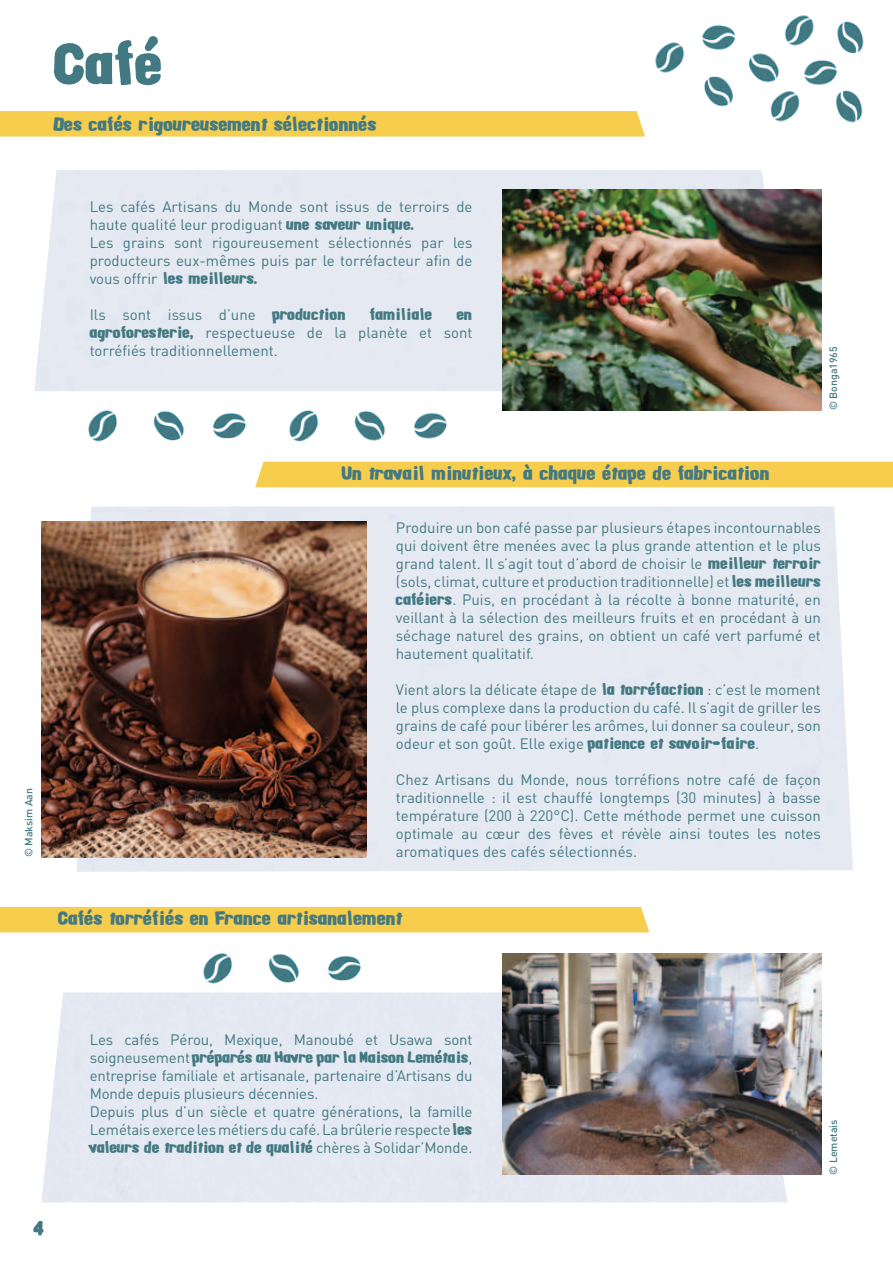
<style>
.page{position:relative;width:893px;height:1263px;background:#fff}
.page>*{position:absolute;margin:0;border:0;box-sizing:border-box;transform-origin:0 0}
.t1{font:55.5px "Alpha Fridge Magnets";color:#437982}
.t2{font:18px "Alpha Fridge Magnets";color:#437982}
.t3{font:15px/18px "DIN";color:#437982}
.t4{font:15px "Alpha Fridge Magnets";letter-spacing:-.01em;color:#437982}
.t5{font:500 10.5px "DIN";color:#437982}
.s1{font-family:"Alpha Fridge Magnets"}
.s2{font-family:"DIN"}
</style>
<div class="page">
<div style="left:77px;top:506px;width:776px;height:366px;background:#e5e9f2"></div>
<svg style="left:0;top:111px;width:645px;height:26px;background:#f6ce50"></svg>
<img style="left:502px;top:189px;width:319px;height:221px">
<img style="left:41px;top:521px;width:325px;height:336px">
<img style="left:203px;top:953px;width:158px;height:31px">
<img style="left:88px;top:410px;width:158px;height:32px">
<img style="left:289px;top:410px;width:158px;height:32px">
<img style="left:655px;top:15px;width:209px;height:108px">
<div style="left:255px;top:462px;width:638px;height:25px;background:#f6cd4c"></div>
<div style="left:0;top:907px;width:649px;height:25px;background:#f6cd4c"></div>
<img style="left:502px;top:954px;width:319px;height:221px">
<h1 class="t1" style="left:54px;top:25px;width:111px">Café</h1>
<p class="t2" style="left:54px;top:111px;width:324px">Des cafés rigoureusement sélectionnés</p>
<p class="t5" style="left:22px;top:857px;width:71px;rotate:-90deg">© Maksim Aan</p>
<p class="t3" style="left:90px;top:198px;width:384px">Les cafés Artisans du Monde sont issus de terroirs de haute qualité leur prodiguant <span class="s1">une saveur unique.<br></span>Les grains sont rigoureusement sélectionnés par les producteurs eux-mêmes puis par le torréfacteur afin de</p>
<p class="t4" style="left:90px;top:268px;width:170px"><span class="s2">vous offrir</span> les meilleurs.</p>
<p class="t3" style="left:90px;top:306px;width:258px">Ils sont issus d’une <span class="s1">production</span></p>
<p class="t4" style="left:370px;top:304px;width:64px">familiale</p>
<p class="t4" style="left:457px;top:304px;width:17px">en</p>
<p class="t3" style="left:90px;top:324px;width:384px"><span class="s1">agroforesterie,</span> respectueuse de la planète et sont torréfiés traditionnellement.</p>
<p class="t5" style="left:826px;top:410px;width:65px;rotate:-90deg">© Bonga1965</p>
<p class="t2" style="left:342px;top:461px;width:429px">Un travail minutieux, à chaque étape de fabrication</p>
<p class="t3" style="left:396px;top:518px;width:427px;text-align:justify">Produire un bon café passe par plusieurs étapes incontournables qui doivent être menées avec la plus grande attention et le plus grand talent. Il s’agit tout d’abord de choisir le <span class="s1">meilleur terroir </span>(sols, climat, culture et production traditionnelle) et <span class="s1">les meilleurs caféiers</span>. Puis, en procédant à la récolte à bonne maturité, en veillant à la sélection des meilleurs fruits et en procédant à un séchage naturel des grains, on obtient un café vert parfumé et hautement qualitatif.</p>
<p class="t3" style="left:396px;top:680px;width:427px;text-align:justify">Vient alors la délicate étape de <span class="s1">la torréfaction</span> : c’est le moment le plus complexe dans la production du café. Il s’agit de griller les grains de café pour libérer les arômes, lui donner sa couleur, son odeur et son goût. Elle exige <span class="s1">patience et savoir-faire</span>.</p>
<p class="t3" style="left:396px;top:770px;width:427px;text-align:justify">Chez Artisans du Monde, nous torréfions notre café de façon traditionnelle : il est chauffé longtemps (30 minutes) à basse température (200 à 220°C). Cette méthode permet une cuisson optimale au cœur des fèves et révèle ainsi toutes les notes aromatiques des cafés sélectionnés.</p>
<p class="t2" style="left:58px;top:906px;width:346px">Cafés torréfiés en France artisanalement</p>
<p class="t2" style="left:34px;top:1216px;width:12px">4</p>
<p class="t3" style="left:90px;top:1030px;width:384px">Les cafés Pérou, Mexique, Manoubé et Usawa sont</p>
<p class="t4" style="left:90px;top:1047px;width:384px"><span class="s2">soigneusement</span> préparés au Havre par la Maison Lemétais<span class="s2">,</span></p>
<p class="t3" style="left:90px;top:1066px;width:384px">entreprise familiale et artisanale, partenaire d’Artisans du Monde depuis plusieurs décennies.<br>Depuis plus d’un siècle et quatre générations, la famille Lemétais exerce les métiers du café. La brûlerie respecte<span class="s1">les</span></p>
<p class="t4" style="left:90px;top:1137px;width:384px">valeurs de tradition et de qualité <span class="s2">chères à Solidar’Monde.</span></p>
<p class="t5" style="left:826px;top:1175px;width:57px;rotate:-90deg">© Lemetais</p>
</div>
